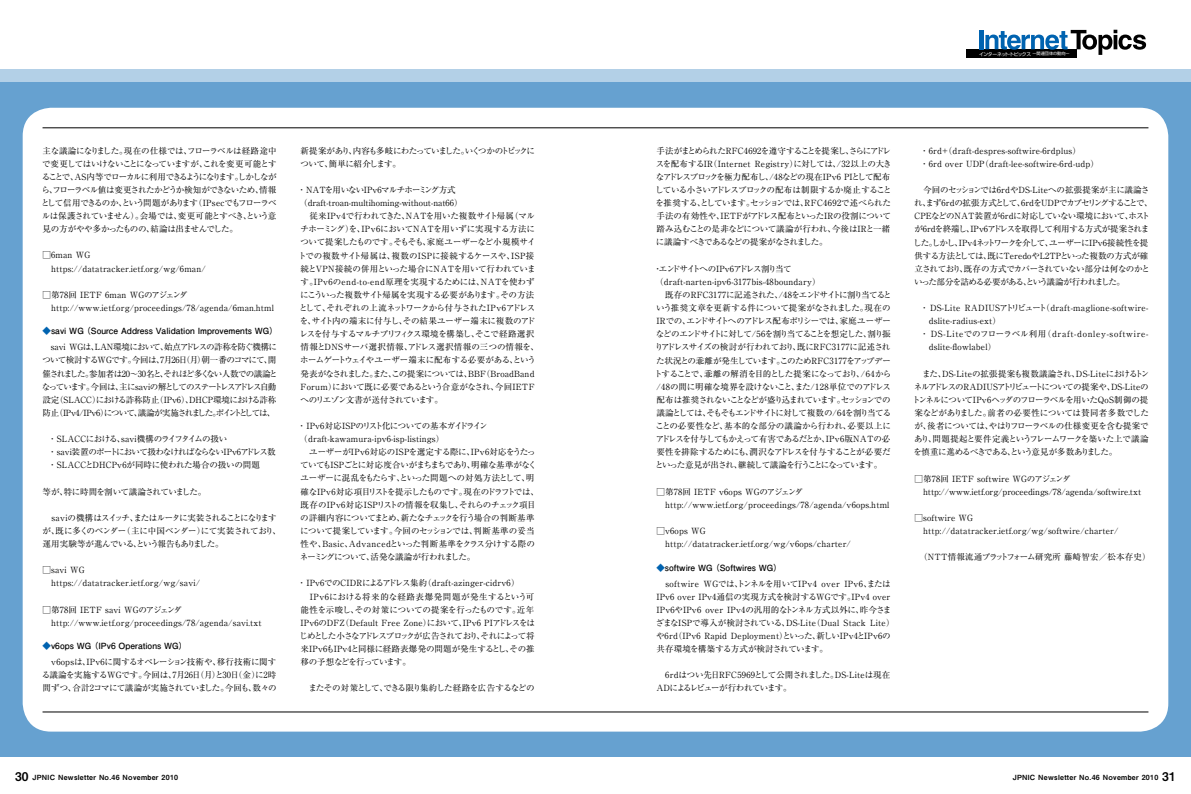
<style>
.page{position:relative;width:1191px;height:794px;background:#fff}
.page>*{position:absolute;margin:0;border:0;box-sizing:border-box;transform-origin:0 0}
.t1{font:8.5px/13.1px "Ryumin Pro";letter-spacing:-.015em;color:#000}
.t2{font:8.5px/13.1px "Ryumin Pro";letter-spacing:.02em;color:#000}
.t3{font:8.5px/13.1px "Ryumin Pro";letter-spacing:-.06em;color:#000}
.t4{font:8.5px/13.1px "Ryumin Pro";letter-spacing:-.05em;color:#000}
.t5{font:8.5px/13.1px "Ryumin Pro";letter-spacing:-.045em;color:#000}
.t6{font:8.5px/13.1px "Ryumin Pro";letter-spacing:.015em;color:#000}
.t7{font:8.5px/13.1px "Ryumin Pro";letter-spacing:-.08em;color:#000}
.t8{font:8.5px/13.1px "Ryumin Pro";letter-spacing:-.04em;color:#000}
.t9{font:700 8.5px "Futo Go B101 Pro";color:#000}
.t10{font:8.5px/13.1px "Ryumin Pro";letter-spacing:-.07em;color:#000}
.t11{font:8.5px "Ryumin Pro";letter-spacing:.035em;color:#000}
.t12{font:8.5px/13.1px "Ryumin Pro";letter-spacing:-.1em;color:#000}
.t13{font:8.5px "Ryumin Pro";letter-spacing:.08em;color:#000}
.t14{font:8.5px "Ryumin Pro";letter-spacing:-.075em;color:#000}
.t15{font:7.1px "Midashi Go Pro MB31";letter-spacing:.04em;color:#000}
.t16{font:4.8px "Shin Go Pro Regular 90 pv RKSJ H";letter-spacing:-.08em;color:#fff}
.s1{color:#0063b0}
.s2{font-size:4.1px}
.s3{font-size:12px}
</style>
<div class="page">
<div style="left:0;top:69px;width:595px;height:688px;background:#66a1d0"></div>
<div style="left:0;top:69px;width:595px;height:13px;background:#b3d0e7"></div>
<div style="left:23px;top:108px;width:572px;height:623px;background:#fff"></div>
<hr style="left:43px;top:128px;width:552px;height:1px;background:#000">
<hr style="left:43px;top:711px;width:552px;height:1px;background:#000">
<div style="left:595px;top:82px;width:596px;height:675px;background:#66a1d0"></div>
<div style="left:595px;top:69px;width:596px;height:13px;background:#b3d0e7"></div>
<svg style="left:595px;top:108px;width:573px;height:623px"></svg>
<hr style="left:595px;top:128px;width:553px;height:1px;background:#000">
<hr style="left:595px;top:711px;width:553px;height:1px;background:#000">
<div style="left:966px;top:49px;width:110px;height:9px;background:#000"></div>
<hr style="left:979px;top:30px;width:4px;height:19px;background:#0063b0">
<svg style="left:985px;top:30px;width:161px;height:25px"></svg>
<p class="t1" style="left:41px;top:143px;width:237px;text-align:justify">主な議論になりました。現在の仕様では、フローラベルは経路途中で変更してはいけないことになっていますが、これを変更可能とすることで、AS内等でローカルに利用できるようになります。しかしながら、フローラベル値は変更されたかどうか検知ができないため、情報として信用できるのか、という問題があります（IPsecでもフローラベルは保護されていません）。会場では、変更可能とすべき、という意見の方がやや多かったものの、結論は出ませんでした。</p>
<p class="t2" style="left:43px;top:248px;width:165px">□6man WG　https://datatracker.ietf.org/wg/6man/</p>
<p class="t2" style="left:43px;top:287px;width:233px">□第78回 IETF 6man WGのアジェンダ　http://www.ietf.org/proceedings/78/agenda/6man.html</p>
<p class="t9" style="left:43px;top:324px;width:237px"><span class="s1">◆</span>savi WG （Source Address Validation Improvements WG）</p>
<p class="t7" style="left:42px;top:340px;width:237px">　savi WGは、LAN環境において、始点アドレスの詐称を防ぐ機構について検討するWGです。今回は、7月26日（月）朝一番のコマにて、開催されました。参加者は20〜30名と、それほど多くない人数での議論となっています。今回は、主にsaviの解としてのステートレスアドレス自動設定（SLACC）における詐称防止（IPv6）、DHCP環境における詐称防止（IPv4/IPv6）について、議論が実施されました。ポイントとしては、</p>
<p class="t8" style="left:48px;top:432px;width:229px">・ SLACCにおける、savi機構のライフタイムの扱い<br>・ savi装置のポートにおいて扱わなければならないIPv6アドレス数・ SLACCとDHCPv6が同時に使われた場合の扱いの問題</p>
<p class="t14" style="left:43px;top:485px;width:165px">等が、特に時間を割いて議論されていました。</p>
<p class="t10" style="left:42px;top:510px;width:240px">　saviの機構はスイッチ、またはルータに実装されることになりますが、既に多くのベンダー（主に中国ベンダー）にて実装されており、運用実験等が進んでいる、という報告もありました。</p>
<p class="t2" style="left:43px;top:563px;width:159px">□savi WG　https://datatracker.ietf.org/wg/savi/</p>
<p class="t2" style="left:43px;top:602px;width:221px">□第78回 IETF savi WGのアジェンダ　http://www.ietf.org/proceedings/78/agenda/savi.txt</p>
<p class="t9" style="left:43px;top:639px;width:146px"><span class="s1">◆</span>v6ops WG （IPv6 Operations WG）</p>
<p class="t1" style="left:42px;top:654px;width:237px;text-align:justify">　v6opsは、IPv6に関するオペレーション技術や、移行技術に関する議論を実施するWGです。今回は、7月26日（月）と30日（金）に2時間ずつ、合計2コマにて議論が実施されていました。今回も、数々の</p>
<p class="t12" style="left:300px;top:143px;width:236px">新提案があり、内容も多岐にわたっていました。いくつかのトピックについて、簡単に紹介します。</p>
<p class="t1" style="left:298px;top:183px;width:243px">・ NATを用いないIPv6マルチホーミング方式（draft-troan-multihoming-without-nat66）<br>　従来IPv4で行われてきた、NATを用いた複数サイト帰属（マルチホーミング）を、IPv6においてNATを用いずに実現する方法について提案したものです。そもそも、家庭ユーザーなど小規模サイトでの複数サイト帰属は、複数のISPに接続するケースや、ISP接続とVPN接続の併用といった場合にNATを用いて行われています。IPv6のend-to-end原理を実現するためには、NATを使わずにこういった複数サイト帰属を実現する必要があります。その方法として、それぞれの上流ネットワークから付与されたIPv6アドレスを、サイト内の端末に付与し、その結果ユーザー端末に複数のアドレスを付与するマルチプリフィクス環境を構築し、そこで経路選択情報とDNSサーバ選択情報、アドレス選択情報の三つの情報を、ホームゲートウェイやユーザー端末に配布する必要がある、という発表がなされました。また、この提案については、BBF（BroadBand Forum）において既に必要であるという合意がなされ、今回IETFへのリエゾン文書が送付されています。</p>
<p class="t1" style="left:298px;top:419px;width:243px">・ IPv6対応ISPのリスト化についての基本ガイドライン（draft-kawamura-ipv6-isp-listings）<br>　ユーザーがIPv6対応のISPを選定する際に、IPv6対応をうたっていてもISPごとに対応度合いがまちまちであり、明確な基準がなくユーザーに混乱をもたらす、といった問題への対処方法として、明確なIPv6対応項目リストを提示したものです。現在のドラフトでは、既存のIPv6対応ISPリストの情報を収集し、それらのチェック項目の詳細内容についてまとめ、新たなチェックを行う場合の判断基準について提案しています。今回のセッションでは、判断基準の妥当性や、Basic、Advancedといった判断基準をクラス分けする際のネーミングについて、活発な議論が行われました。</p>
<p class="t1" style="left:298px;top:576px;width:239px">・ IPv6でのCIDRによるアドレス集約（draft-azinger-cidrv6）　IPv6における将来的な経路表爆発問題が発生するという可能性を示唆し、その対策についての提案を行ったものです。近年IPv6のDFZ（Default Free Zone）において、IPv6 PIアドレスをはじめとした小さなアドレスブロックが広告されており、それによって将来IPv6もIPv4と同様に経路表爆発の問題が発生するとし、その推移の予想などを行っています。</p>
<p class="t3" style="left:300px;top:681px;width:236px">　またその対策として、できる限り集約した経路を広告するなどの</p>
<p class="t16" style="left:979px;top:50px;width:92px">インターネット・トピックス <span class="s2">～関連団体の動向～</span></p>
<p class="t5" style="left:655px;top:143px;width:238px">手法がまとめられたRFC4692を遵守することを提案し、さらにアドレスを配布するIR（Internet Registry）に対しては、/32以上の大きなアドレスブロックを極力配布し、/48などの現在IPv6 PIとして配布している小さいアドレスブロックの配布は制限するか廃止することを推奨する、としています。セッションでは、RFC4692で述べられた手法の有効性や、IETFがアドレス配布といったIRの役割について踏み込むことの是非などについて議論が行われ、今後はIRと一緒に議論すべきであるなどの提案がなされました。</p>
<p class="t3" style="left:653px;top:261px;width:240px">・エンドサイトへのIPv6アドレス割り当て（draft-narten-ipv6-3177bis-48boundary）<br>　既存のRFC3177に記述された、/48をエンドサイトに割り当てるという推奨文章を更新する件について提案がなされました。現在のIRでの、エンドサイトへのアドレス配布ポリシーでは、家庭ユーザーなどのエンドサイトに対して/56を割り当てることを想定した、割り振りアドレスサイズの検討が行われており、既にRFC3177に記述された状況との乖離が発生しています。このためRFC3177をアップデートすることで、乖離の解消を目的とした提案になっており、/64から/48の間に明確な境界を設けないこと、また/128単位でのアドレス配布は推奨されないことなどが盛り込まれています。セッションでの議論としては、そもそもエンドサイトに対して複数の/64を割り当てることの必要性など、基本的な部分の議論から行われ、必要以上にアドレスを付与してもかえって有害であるだとか、IPv6版NATの必要性を排除するためにも、潤沢なアドレスを付与することが必要だといった意見が出され、継続して議論を行うことになっています。</p>
<p class="t2" style="left:656px;top:484px;width:234px">□第78回 IETF v6ops WGのアジェンダ　http://www.ietf.org/proceedings/78/agenda/v6ops.html</p>
<p class="t2" style="left:656px;top:524px;width:196px">□v6ops WG　http://datatracker.ietf.org/wg/v6ops/charter/</p>
<p class="t9" style="left:656px;top:560px;width:127px"><span class="s1">◆</span>softwire WG （Softwires WG）</p>
<p class="t6" style="left:655px;top:576px;width:240px">　softwire WGでは、トンネルを用いてIPv4 over IPv6、またはIPv6 over IPv4通信の実現方式を検討するWGです。IPv4 over IPv6やIPv6 over IPv4の汎用的なトンネル方式以外に、昨今さまざまなISPで導入が検討されている、DS-Lite（Dual Stack Lite）や6rd（IPv6 Rapid Deployment）といった、新しいIPv4とIPv6の共存環境を構築する方式が検討されています。</p>
<p class="t8" style="left:656px;top:668px;width:235px">　6rdはつい先日RFC5969として公開されました。DS-Liteは現在<br>ADによるレビューが行われています。</p>
<p class="t2" style="left:920px;top:143px;width:180px">・ 6rd+（draft-despres-softwire-6rdplus）<br>・ 6rd over UDP（draft-lee-softwire-6rd-udp）</p>
<p class="t4" style="left:913px;top:183px;width:241px">　今回のセッションでは6rdやDS-Liteへの拡張提案が主に議論され、まず6rdの拡張方式として、6rdをUDPでカプセリングすることで、CPEなどのNAT装置が6rdに対応していない環境において、ホストが6rdを終端し、IPv6アドレスを取得して利用する方式が提案されました。しかし、IPv4ネットワークを介して、ユーザーにIPv6接続性を提供する方法としては、既にTeredoやL2TPといった複数の方式が確立されており、既存の方式でカバーされていない部分は何なのかといった部分を詰める必要がある、という議論が行われました。</p>
<p class="t11" style="left:920px;top:301px;width:230px">・ DS-Lite RADIUSアトリビュート（draft-maglione-softwire-</p>
<p class="t2" style="left:928px;top:314px;width:74px">dslite-radius-ext）</p>
<p class="t13" style="left:920px;top:327px;width:230px">・ DS-Liteでのフローラベル利用（draft-donley-softwire-</p>
<p class="t2" style="left:928px;top:340px;width:69px">dslite-flowlabel）</p>
<p class="t1" style="left:912px;top:366px;width:239px;text-align:justify">　また、DS-Liteの拡張提案も複数議論され、DS-LiteにおけるトンネルアドレスのRADIUSアトリビュートについての提案や、DS-LiteのトンネルについてIPv6ヘッダのフローラベルを用いたQoS制御の提案などがありました。前者の必要性については賛同者多数でしたが、後者については、やはりフローラベルの仕様変更を含む提案であり、問題提起と要件定義というフレームワークを築いた上で議論を慎重に進めるべきである、という意見が多数ありました。</p>
<p class="t1" style="left:914px;top:471px;width:228px">□第78回 IETF softwire WGのアジェンダ　http://www.ietf.org/proceedings/78/agenda/softwire.txt</p>
<p class="t2" style="left:914px;top:510px;width:205px">□softwire WG　http://datatracker.ietf.org/wg/softwire/charter/</p>
<p class="t2" style="left:919px;top:550px;width:233px">（NTT情報流通プラットフォーム研究所 藤崎智宏／松本存史）</p>
<p class="t15" style="left:15px;top:772px;width:164px"><span class="s3">30</span> JPNIC Newsletter No.46 November 2010</p>
<p class="t15" style="left:1012px;top:772px;width:164px">JPNIC Newsletter No.46 November 2010 <span class="s3">31</span></p>
</div>
